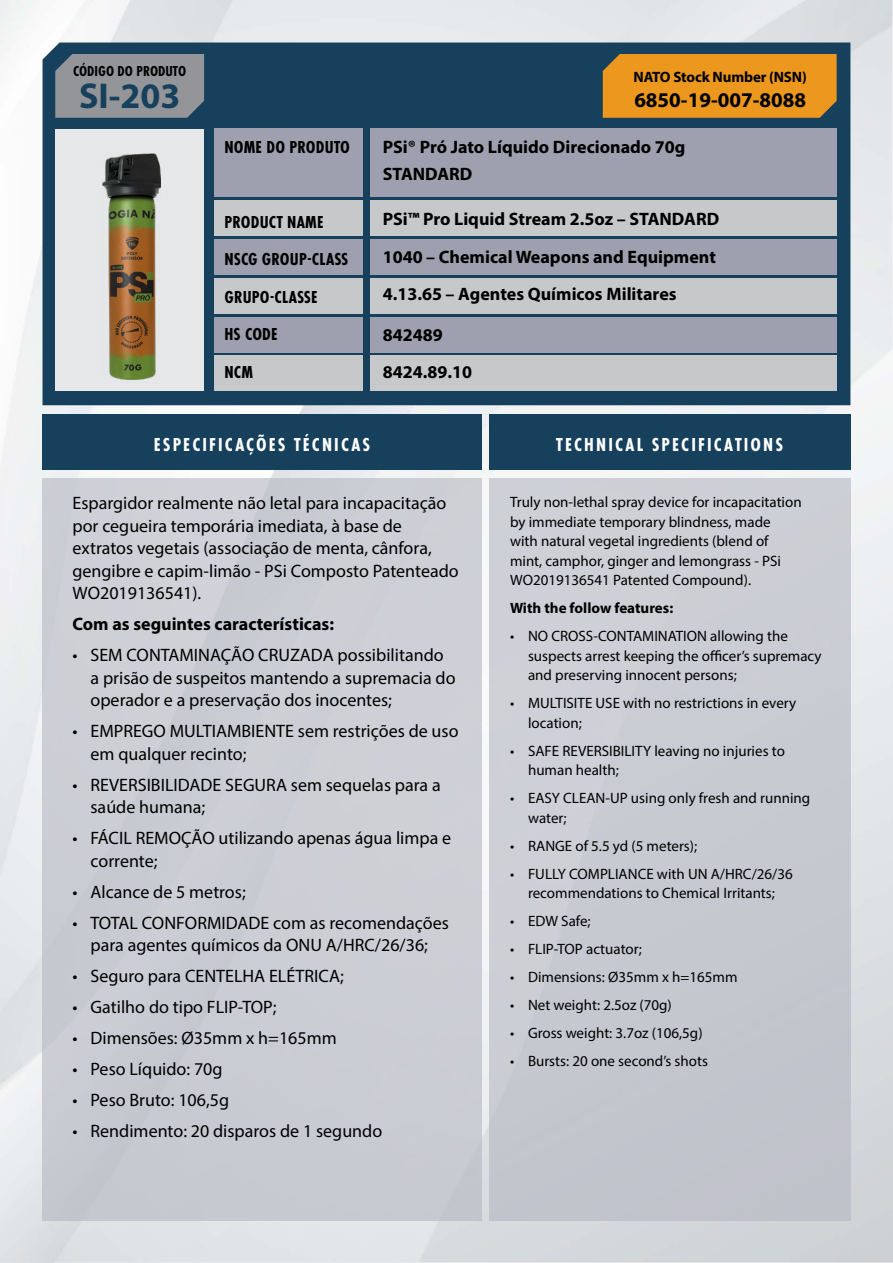
<style>
.page{position:relative;width:893px;height:1263px;background:#fff}
.page>*{position:absolute;margin:0;border:0;box-sizing:border-box;transform-origin:0 0}
.t1{font:700 36px "Myriad Pro";color:#17405c}
.t2{font:700 21px "Myriad Pro";color:#000}
.t3{font:700 19.5px "Futura PT Cond";letter-spacing:.11em;color:#fff}
.t4{font:18px/22.5px "Myriad Pro";color:#000}
.t5{font:700 18px/37.5px "Myriad Pro";color:#000}
.t6{font:700 18px/37.5px "Futura PT Cond";letter-spacing:.01em;color:#000}
.t7{font:15px/19.5px "Myriad Pro";color:#000}
.t8{font:700 15px "Myriad Pro";letter-spacing:-.01em;color:#000}
.t9{font:700 15px "Futura PT Cond";color:#000}
</style>
<div class="page">
<img style="left:0;top:0;width:893px;height:1263px">
<div style="left:43px;top:43px;width:807px;height:362px;background:#17405c"></div>
<div style="left:55px;top:129px;width:149px;height:262px;background:#e6e7e8"></div>
<div style="left:215px;top:129px;width:148px;height:68px;background:#9ea0af"></div>
<div style="left:370px;top:129px;width:467px;height:68px;background:#9ea0af"></div>
<div style="left:215px;top:201px;width:148px;height:35px;background:#c7c8ca"></div>
<div style="left:370px;top:201px;width:467px;height:35px;background:#c7c8ca"></div>
<div style="left:215px;top:356px;width:148px;height:35px;background:#c7c8ca"></div>
<div style="left:370px;top:356px;width:467px;height:35px;background:#c7c8ca"></div>
<div style="left:215px;top:317px;width:148px;height:35px;background:#9ea0af"></div>
<div style="left:370px;top:317px;width:467px;height:35px;background:#9ea0af"></div>
<div style="left:215px;top:278px;width:148px;height:35px;background:#c7c8ca"></div>
<div style="left:370px;top:278px;width:467px;height:35px;background:#c7c8ca"></div>
<div style="left:215px;top:239px;width:148px;height:35px;background:#9ea0af"></div>
<div style="left:370px;top:239px;width:467px;height:35px;background:#9ea0af"></div>
<div style="left:43px;top:414px;width:439px;height:55px;background:#17405c"></div>
<div style="left:43px;top:478px;width:439px;height:742px;background:#cbcdd5"></div>
<div style="left:489px;top:414px;width:361px;height:55px;background:#17405c"></div>
<div style="left:489px;top:478px;width:361px;height:742px;background:#c8cad2"></div>
<div style="left:603px;top:54px;width:234px;height:64px;background:#ec971e"></div>
<div style="left:55px;top:54px;width:149px;height:64px;background:#939598"></div>
<img style="left:102px;top:153px;width:59px;height:226px">
<p class="t9" style="left:73px;top:62px;width:114px">CÓDIGO DO PRODUTO</p>
<h1 class="t1" style="left:79px;top:73px;width:103px">SI-203</h1>
<p class="t6" style="left:224px;top:128px;width:127px">NOME DO PRODUTO</p>
<p class="t6" style="left:224px;top:203px;width:125px">PRODUCT NAME<br>NSCG GROUP-CLASS<br>GRUPO-CLASSE<br>HS CODE<br>NCM</p>
<p class="t8" style="left:634px;top:67px;width:175px">NATO Stock Number (NSN)</p>
<p class="t2" style="left:634px;top:86px;width:173px">6850-19-007-8088</p>
<p class="t5" style="left:383px;top:133px;width:304px;line-height:27px">PSi® Pró Jato Líquido Direcionado 70g<br>STANDARD</p>
<p class="t5" style="left:383px;top:200px;width:338px">PSi™ Pro Liquid Stream 2.5oz – STANDARD<br>1040 – Chemical Weapons and Equipment<br>4.13.65 – Agentes Químicos Militares</p>
<p class="t5" style="left:383px;top:315px;width:91px">842489<br>8424.89.10</p>
<p class="t3" style="left:154px;top:433px;width:218px">ESPECIFICAÇÕES TÉCNICAS</p>
<p class="t3" style="left:556px;top:433px;width:228px">TECHNICAL SPECIFICATIONS</p>
<p class="t4" style="left:73px;top:492px;width:388px">Espargidor realmente não letal para incapacitação por cegueira temporária imediata, à base de extratos vegetais (associação de menta, cânfora, gengibre e capim-limão - PSi Composto Patenteado WO2019136541).</p>
<p class="t5" style="left:73px;top:605px;width:263px">Com as seguintes características:</p>
<p class="t4" style="left:91px;top:644px;width:367px;text-indent:-18px">• SEM CONTAMINAÇÃO CRUZADA possibilitando a prisão de suspeitos mantendo a supremacia do operador e a preservação dos inocentes;</p>
<p class="t4" style="left:91px;top:720px;width:370px;text-indent:-18px">• EMPREGO MULTIAMBIENTE sem restrições de uso em qualquer recinto;</p>
<p class="t4" style="left:91px;top:773px;width:352px;text-indent:-18px">• REVERSIBILIDADE SEGURA sem sequelas para a saúde humana;</p>
<p class="t4" style="left:91px;top:827px;width:362px;text-indent:-18px">• FÁCIL REMOÇÃO utilizando apenas água limpa e corrente;</p>
<p class="t4" style="left:73px;top:880px;width:175px">• Alcance de 5 metros;</p>
<p class="t4" style="left:73px;top:911px;width:378px;text-align:center">• TOTAL CONFORMIDADE com as recomendações para agentes químicos da ONU A/HRC/26/36;</p>
<p class="t4" style="left:73px;top:965px;width:273px">• Seguro para CENTELHA ELÉTRICA;</p>
<p class="t4" style="left:73px;top:996px;width:205px">• Gatilho do tipo FLIP-TOP;</p>
<p class="t4" style="left:73px;top:1027px;width:266px">• Dimensões: Ø35mm x h=165mm</p>
<p class="t4" style="left:73px;top:1058px;width:152px">• Peso Líquido: 70g</p>
<p class="t4" style="left:73px;top:1089px;width:158px">• Peso Bruto: 106,5g</p>
<p class="t4" style="left:73px;top:1120px;width:311px">• Rendimento: 20 disparos de 1 segundo</p>
<p class="t7" style="left:510px;top:492px;width:293px">Truly non-lethal spray device for incapacitation by immediate temporary blindness, made with natural vegetal ingredients (blend of mint, camphor, ginger and lemongrass - PSi WO2019136541 Patented Compound).</p>
<p class="t8" style="left:510px;top:598px;width:165px">With the follow features:</p>
<p class="t7" style="left:528px;top:626px;width:295px;text-indent:-18px">• NO CROSS-CONTAMINATION allowing the suspects arrest keeping the officer’s supremacy and preserving innocent persons;</p>
<p class="t7" style="left:528px;top:693px;width:270px;text-indent:-18px">• MULTISITE USE with no restrictions in every location;</p>
<p class="t7" style="left:528px;top:741px;width:258px;text-indent:-18px">• SAFE REVERSIBILITY leaving no injuries to human health;</p>
<p class="t7" style="left:528px;top:788px;width:284px;text-indent:-18px">• EASY CLEAN-UP using only fresh and running water;</p>
<p class="t7" style="left:510px;top:836px;width:189px">• RANGE of 5.5 yd (5 meters);</p>
<p class="t7" style="left:510px;top:864px;width:284px;text-align:center">• FULLY COMPLIANCE with UN A/HRC/26/36 recommendations to Chemical Irritants;</p>
<p class="t7" style="left:510px;top:911px;width:82px">• EDW Safe;</p>
<p class="t7" style="left:510px;top:939px;width:133px">• FLIP-TOP actuator;</p>
<p class="t7" style="left:510px;top:967px;width:229px">• Dimensions: Ø35mm x h=165mm</p>
<p class="t7" style="left:510px;top:995px;width:163px">• Net weight: 2.5oz (70g)</p>
<p class="t7" style="left:510px;top:1023px;width:194px">• Gross weight: 3.7oz (106,5g)</p>
<p class="t7" style="left:510px;top:1051px;width:199px">• Bursts: 20 one second’s shots</p>
</div>
